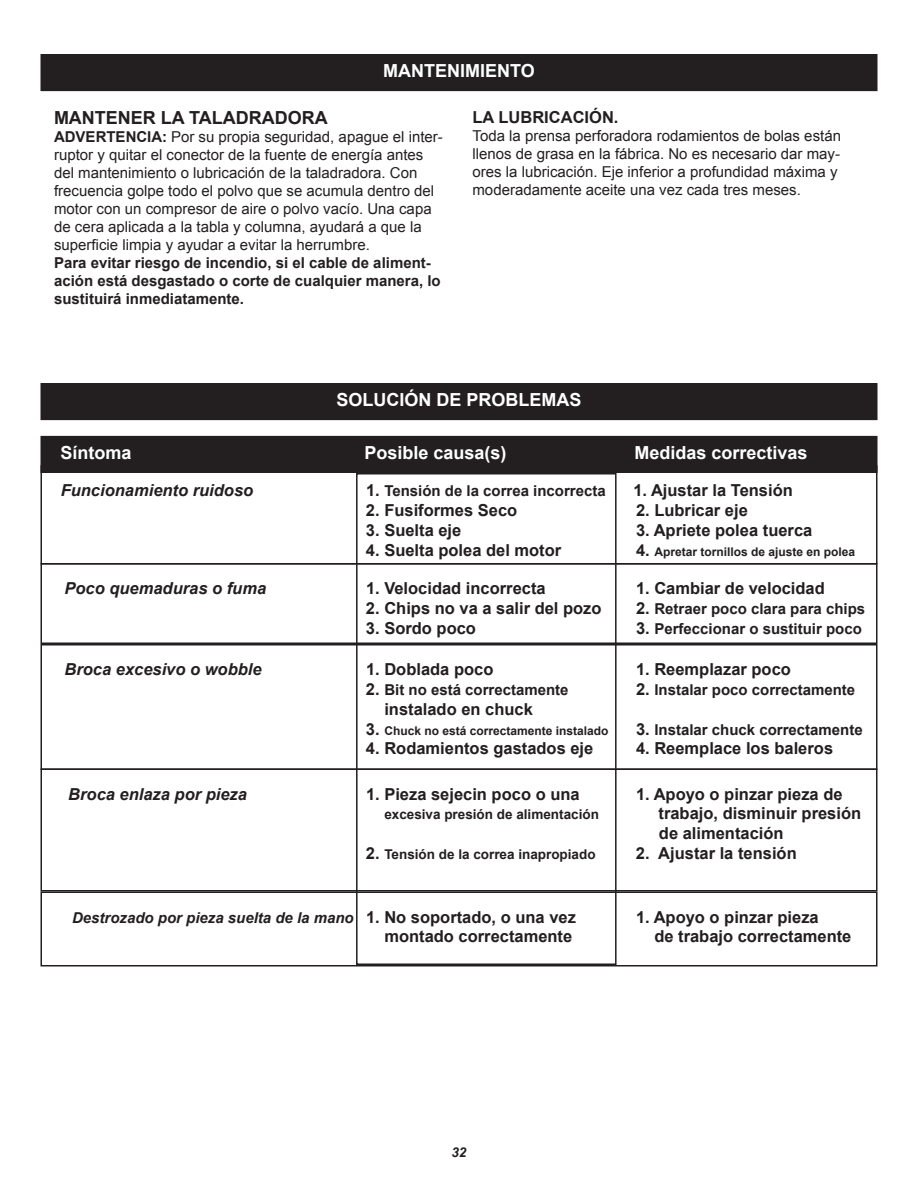
<style>
.page{position:relative;width:918px;height:1188px;background:#fff}
.page>*{position:absolute;margin:0;border:0;box-sizing:border-box;transform-origin:0 0}
.t1{font:700 18px "Arial";color:#fff}
.t2{font:700 18px "Arial";color:#231f20}
.t3{font:700 16.5px "Arial";color:#231f20}
.t4{font:italic 700 16.5px "Arial";color:#231f20}
.t5{font:15px/18px "Arial";color:#231f20}
.t6{font:700 15px/18px "Arial";color:#231f20}
.t7{font:italic 700 15px "Arial";color:#231f20}
.t8{font:700 13.5px "Arial";color:#231f20}
.Subhead_1{font:italic 700 13.5px "Arial";color:#231f20}
.t9{font:700 12px "Arial";color:#231f20}
.s1{font-weight:700}
.s2{font-size:16.5px}
.s3{font-style:normal;font-size:16.5px}
</style>
<div class="page">
<div style="left:41px;top:55px;width:836px;height:35px;background:#231f20"></div>
<div style="left:40px;top:54px;width:838px;height:37px;border:2px solid #231f20"></div>
<div style="left:41px;top:384px;width:836px;height:35px;background:#231f20"></div>
<div style="left:40px;top:383px;width:838px;height:37px;border:2px solid #231f20"></div>
<div style="left:41px;top:437px;width:836px;height:35px;background:#231f20"></div>
<div style="left:40px;top:436px;width:838px;height:37px;border:2px solid #231f20"></div>
<div style="left:40px;top:563px;width:838px;height:81px;border:2px solid #231f20"></div>
<div style="left:40px;top:644px;width:838px;height:126px;border:2px solid #231f20"></div>
<div style="left:40px;top:769px;width:838px;height:123px;border:2px solid #231f20"></div>
<div style="left:40px;top:892px;width:838px;height:75px;border:2px solid #231f20"></div>
<div style="left:356px;top:473px;width:261px;height:492px;border:2px solid #231f20"></div>
<p class="t1" style="left:383px;top:59px;width:153px">MANTENIMIENTO</p>
<p class="t3" style="left:472px;top:106px;width:148px">LA LUBRICACIÓN.</p>
<p class="t5" style="left:472px;top:127px;width:370px">Toda la prensa perforadora rodamientos de bolas están llenos de grasa en la fábrica. No es necesario dar may&shy;ores la lubricación. Eje inferior a profundidad máxima y moderadamente aceite una vez cada tres meses.</p>
<p class="t2" style="left:54px;top:106px;width:275px">MANTENER LA TALADRADORA</p>
<p class="t5" style="left:54px;top:128px;width:390px"><span class="s1">ADVERTENCIA:</span> Por su propia seguridad, apague el inter&shy;ruptor y quitar el conector de la fuente de energía antes del mantenimiento o lubricación de la taladradora. Con frecuencia golpe todo el polvo que se acumula dentro del motor con un compresor de aire o polvo vacío. Una capa de cera aplicada a la tabla y columna, ayudará a que la superficie limpia y ayudar a evitar la herrumbre.</p>
<p class="t6" style="left:54px;top:254px;width:388px">Para evitar riesgo de incendio, si el cable de aliment&shy;ación está desgastado o corte de cualquier manera, lo sustituirá inmediatamente.</p>
<p class="t1" style="left:336px;top:388px;width:247px">SOLUCIÓN DE PROBLEMAS</p>
<p class="t1" style="left:61px;top:441px;width:73px">Síntoma</p>
<p class="t1" style="left:364px;top:441px;width:144px">Posible causa(s)</p>
<p class="t1" style="left:634px;top:441px;width:175px">Medidas correctivas</p>
<p class="t4" style="left:61px;top:480px;width:194px">Funcionamiento ruidoso</p>
<p class="t6" style="left:366px;top:483px;width:241px"><span class="s2">1.</span> Tensión de la correa incorrecta</p>
<p class="t3" style="left:633px;top:480px;width:161px">1. Ajustar la Tensión</p>
<p class="t3" style="left:366px;top:500px;width:153px">2. Fusiformes Seco</p>
<p class="t3" style="left:636px;top:500px;width:113px">2. Lubricar eje</p>
<p class="t3" style="left:366px;top:519px;width:97px">3. Suelta eje</p>
<p class="t3" style="left:636px;top:519px;width:178px">3. Apriete polea tuerca</p>
<p class="t3" style="left:366px;top:539px;width:197px">4. Suelta polea del motor</p>
<p class="t9" style="left:636px;top:544px;width:221px"><span class="s2">4.</span> Apretar tornillos de ajuste en polea</p>
<p class="t4" style="left:65px;top:578px;width:203px">Poco quemaduras o fuma</p>
<p class="t3" style="left:366px;top:577px;width:181px">1. Velocidad incorrecta</p>
<p class="t3" style="left:636px;top:577px;width:190px">1. Cambiar de velocidad</p>
<p class="t3" style="left:366px;top:597px;width:237px">2. Chips no va a salir del pozo</p>
<p class="t6" style="left:636px;top:600px;width:231px"><span class="s2">2.</span> Retraer poco clara para chips</p>
<p class="t3" style="left:366px;top:617px;width:112px">3. Sordo poco</p>
<p class="t6" style="left:636px;top:620px;width:227px"><span class="s2">3.</span> Perfeccionar o sustituir poco</p>
<p class="t4" style="left:65px;top:659px;width:199px">Broca excesivo o wobble</p>
<p class="t3" style="left:366px;top:658px;width:129px">1. Doblada poco</p>
<p class="t3" style="left:636px;top:658px;width:156px">1. Reemplazar poco</p>
<p class="t6" style="left:366px;top:681px;width:204px"><span class="s2">2.</span> Bit no está correctamente</p>
<p class="t6" style="left:636px;top:681px;width:221px"><span class="s2">2.</span> Instalar poco correctamente</p>
<p class="t3" style="left:384px;top:698px;width:150px">instalado en chuck</p>
<p class="t9" style="left:366px;top:722px;width:244px"><span class="s2">3.</span> Chuck no está correctamente instalado</p>
<p class="t6" style="left:636px;top:721px;width:228px"><span class="s2">3.</span> Instalar chuck correctamente</p>
<p class="t3" style="left:366px;top:738px;width:229px">4. Rodamientos gastados eje</p>
<p class="t3" style="left:636px;top:738px;width:199px">4. Reemplace los baleros</p>
<p class="t4" style="left:68px;top:783px;width:180px">Broca enlaza por pieza</p>
<p class="t3" style="left:366px;top:783px;width:215px">1. Pieza sejecin poco o una</p>
<p class="t3" style="left:636px;top:783px;width:208px">1. Apoyo o pinzar pieza de</p>
<p class="t8" style="left:384px;top:806px;width:216px">excesiva presión de alimentación</p>
<p class="t3" style="left:659px;top:803px;width:204px">trabajo, disminuir presión</p>
<p class="t3" style="left:659px;top:823px;width:126px">de alimentación</p>
<p class="t8" style="left:366px;top:845px;width:231px"><span class="s2">2.</span> Tensión de la correa inapropiado</p>
<p class="t3" style="left:636px;top:842px;width:162px">2. Ajustar la tensión</p>
<p class="t7" style="left:72px;top:908px;width:505px">Destrozado por pieza suelta de la mano <span class="s3">1. No soportado, o una vez</span></p>
<p class="t3" style="left:636px;top:906px;width:184px">1. Apoyo o pinzar pieza</p>
<p class="t3" style="left:384px;top:926px;width:189px">montado correctamente</p>
<p class="t3" style="left:654px;top:926px;width:199px">de trabajo correctamente</p>
<p class="Subhead_1" style="left:451px;top:1143px;width:17px">32</p>
</div>
